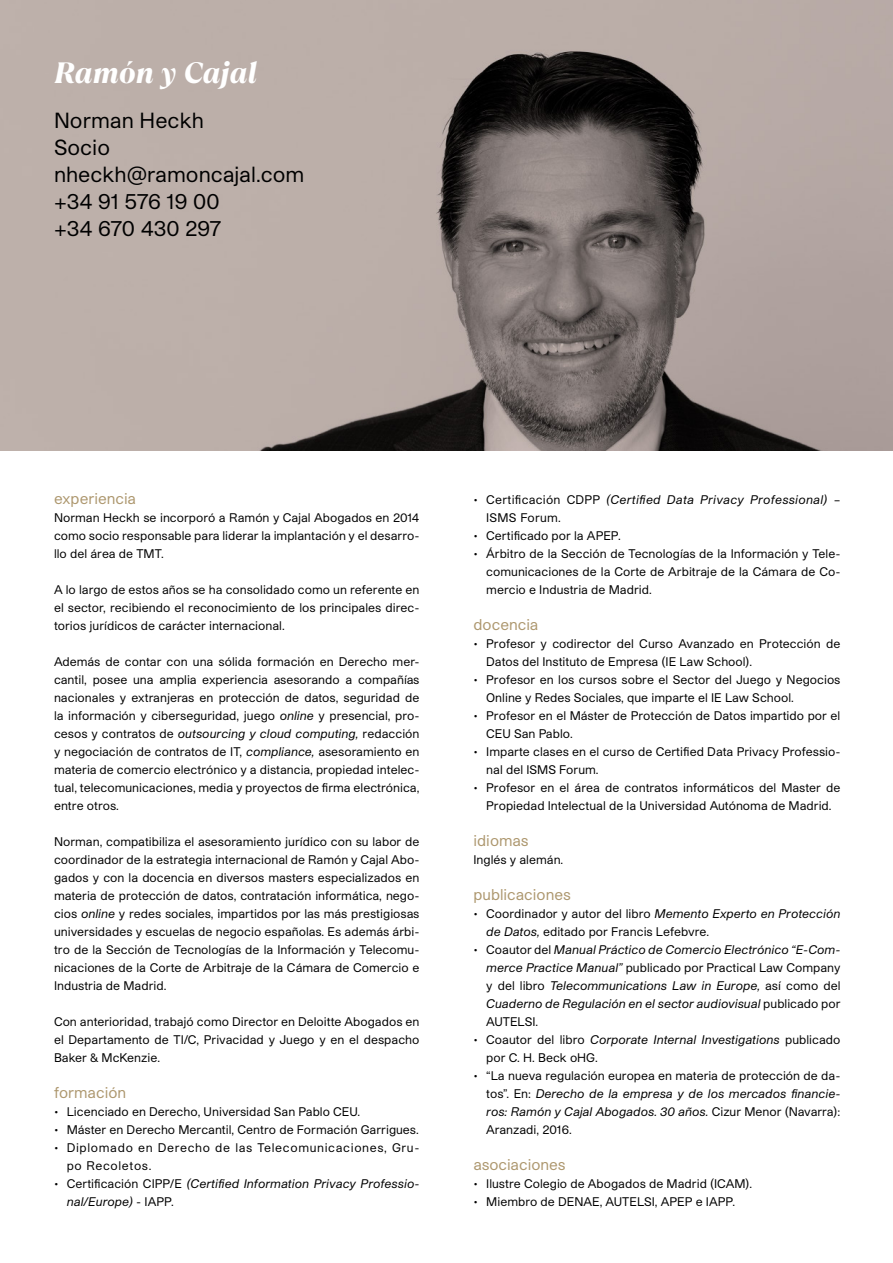
<style>
.page{position:relative;width:893px;height:1263px;background:#fff}
.page>*{position:absolute;margin:0;border:0;box-sizing:border-box;transform-origin:0 0}
.t1{font:italic 800 29.4px "TT Ramillas";color:#fff}
.t2{font:21px/27px "Studio Pro";color:#000}
.t3{font:15px "Studio Pro";color:#ad976e}
.t4{font:12px/18px "Studio Pro";color:#000;text-align:justify}
.t5{font:italic 12px/18px "Studio Pro";color:#000;text-align:justify}
.t6{font:italic 12px/18px "Studio Pro";letter-spacing:.02em;color:#000}
.t7{font:12px/18px "Studio Pro";letter-spacing:.055em;color:#000}
.s1{font-style:italic}
.s2{font-style:normal}
</style>
<div class="page">
<img style="left:0;top:0;width:893px;height:450px">
<h1 class="t1" style="left:54px;top:54px;width:205px">Ramón y Cajal</h1>
<h2 class="t2" style="left:54px;top:106px;width:252px">Norman Heckh<br>Socio nheckh@ramoncajal.com +34 91 576 19 00<br>+34 670 430 297</h2>
<p class="t3" style="left:54px;top:489px;width:84px">experiencia</p>
<p class="t4" style="left:54px;top:508px;width:367px">Norman Heckh se incorporó a Ramón y Cajal Abogados en 2014 como socio responsable para liderar la implantación y el desarro&shy;llo del área de TMT.</p>
<p class="t4" style="left:54px;top:580px;width:367px">A lo largo de estos años se ha consolidado como un referente en el sector, recibiendo el reconocimiento de los principales direc&shy;torios jurídicos de carácter internacional.</p>
<p class="t4" style="left:54px;top:652px;width:367px">Además de contar con una sólida formación en Derecho mer&shy;cantil, posee una amplia experiencia asesorando a compañías nacionales y extranjeras en protección de datos, seguridad de la información y ciberseguridad, juego <span class="s1">online</span> y presencial, pro&shy;cesos y contratos de <span class="s1">outsourcing y cloud computing,</span> redacción y negociación de contratos de IT, <span class="s1">compliance,</span> asesoramiento en materia de comercio electrónico y a distancia, propiedad intelec&shy;tual, telecomunicaciones, media y proyectos de firma electrónica, entre otros.</p>
<p class="t4" style="left:54px;top:832px;width:367px">Norman, compatibiliza el asesoramiento jurídico con su labor de coordinador de la estrategia internacional de Ramón y Cajal Abo&shy;gados y con la docencia en diversos masters especializados en materia de protección de datos, contratación informática, nego&shy;cios <span class="s1">online</span> y redes sociales, impartidos por las más prestigiosas universidades y escuelas de negocio españolas. Es además árbi&shy;tro de la Sección de Tecnologías de la Información y Telecomu&shy;nicaciones de la Corte de Arbitraje de la Cámara de Comercio e Industria de Madrid.</p>
<p class="t4" style="left:54px;top:1012px;width:367px">Con anterioridad, trabajó como Director en Deloitte Abogados en el Departamento de TI/C, Privacidad y Juego y en el despacho Baker &amp; McKenzie.</p>
<p class="t3" style="left:54px;top:1083px;width:74px">formación</p>
<p class="t4" style="left:54px;top:1102px;width:308px">• Licenciado en Derecho, Universidad San Pablo CEU.</p>
<p class="t4" style="left:54px;top:1120px;width:366px">• Máster en Derecho Mercantil, Centro de Formación Garrigues.</p>
<p class="t7" style="left:67px;top:1138px;width:354px;text-indent:-13px">• Diplomado en Derecho de las Telecomunicaciones, Gru&shy;po Recoletos.</p>
<p class="t5" style="left:67px;top:1174px;width:354px;text-indent:-13px"><span class="s2">• Certificación CIPP/E</span> (Certified Information Privacy Professio&shy;nal/Europe) <span class="s2">- IAPP.</span></p>
<p class="t6" style="left:486px;top:490px;width:356px;text-indent:-13px"><span class="s2">• Certificación CDPP</span> (Certified Data Privacy Professional) <span class="s2">–<br>ISMS Forum.</span></p>
<p class="t4" style="left:473px;top:526px;width:149px">• Certificado por la APEP.</p>
<p class="t4" style="left:486px;top:544px;width:356px;text-indent:-13px">• Árbitro de la Sección de Tecnologías de la Información y Tele&shy;comunicaciones de la Corte de Arbitraje de la Cámara de Co&shy;mercio e Industria de Madrid.</p>
<p class="t3" style="left:473px;top:615px;width:66px">docencia</p>
<p class="t4" style="left:486px;top:634px;width:356px;text-indent:-13px">• Profesor y codirector del Curso Avanzado en Protección de<br>Datos del Instituto de Empresa (IE Law School).</p>
<p class="t4" style="left:486px;top:670px;width:356px;text-indent:-13px">• Profesor en los cursos sobre el Sector del Juego y Negocios<br>Online y Redes Sociales, que imparte el IE Law School.</p>
<p class="t4" style="left:486px;top:706px;width:356px;text-indent:-13px">• Profesor en el Máster de Protección de Datos impartido por el<br>CEU San Pablo.</p>
<p class="t4" style="left:486px;top:742px;width:356px;text-indent:-13px">• Imparte clases en el curso de Certified Data Privacy Professio&shy;nal del ISMS Forum.</p>
<p class="t4" style="left:473px;top:778px;width:368px;text-align:center">• Profesor en el área de contratos informáticos del Master de<br>Propiedad Intelectual de la Universidad Autónoma de Madrid.</p>
<p class="t3" style="left:473px;top:831px;width:57px">idiomas</p>
<p class="t4" style="left:473px;top:850px;width:91px">Inglés y alemán.</p>
<p class="t3" style="left:473px;top:885px;width:99px">publicaciones</p>
<p class="t4" style="left:486px;top:904px;width:356px;text-indent:-13px">• Coordinador y autor del libro <span class="s1">Memento Experto en Protección de Datos,</span> editado por Francis Lefebvre.</p>
<p class="t5" style="left:486px;top:940px;width:356px;text-indent:-13px"><span class="s2">• Coautor del</span> Manual Práctico de Comercio Electrónico “E-Com&shy;merce Practice Manual” <span class="s2">publicado por Practical Law Company y del libro</span> Telecommunications Law in Europe, <span class="s2">así como del </span>Cuaderno de Regulación en el sector audiovisual <span class="s2">publicado por AUTELSI.</span></p>
<p class="t4" style="left:486px;top:1030px;width:356px;text-indent:-13px">• Coautor del libro <span class="s1">Corporate Internal Investigations</span> publicado por C. H. Beck oHG.</p>
<p class="t4" style="left:486px;top:1066px;width:356px;text-indent:-13px">• “La nueva regulación europea en materia de protección de da&shy;tos”. En: <span class="s1">Derecho de la empresa y de los mercados financie&shy;ros: Ramón y Cajal Abogados. 30 años.</span> Cizur Menor (Navarra):<br>Aranzadi, 2016.</p>
<p class="t3" style="left:473px;top:1155px;width:94px">asociaciones</p>
<p class="t4" style="left:473px;top:1174px;width:280px">• Ilustre Colegio de Abogados de Madrid (ICAM).</p>
<p class="t4" style="left:473px;top:1192px;width:263px">• Miembro de DENAE, AUTELSI, APEP e IAPP.</p>
</div>
